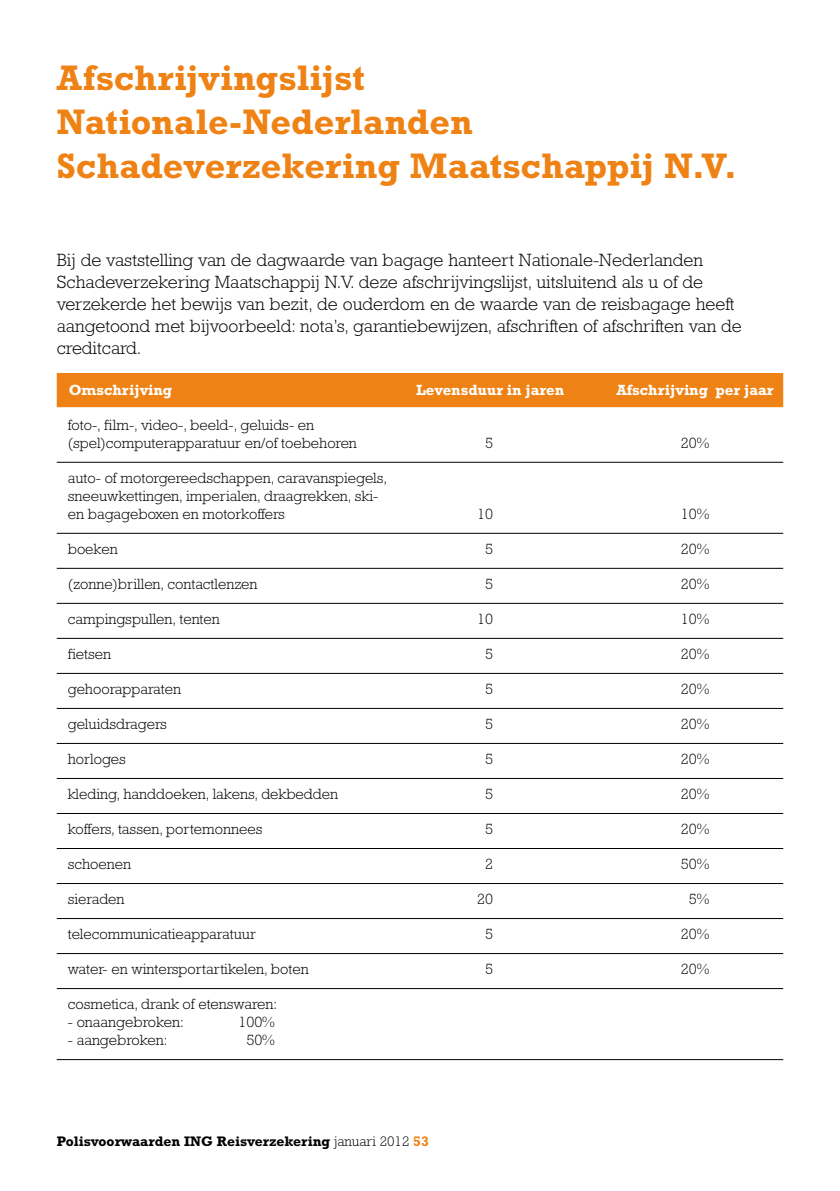
<style>
.page{position:relative;width:840px;height:1191px;background:#fff}
.page>*{position:absolute;margin:0;border:0;box-sizing:border-box;transform-origin:0 0}
.t1{font:700 36px/44px "Rockwell Std";color:#ef8214}
.t2{font:300 18px/22px "Rockwell Std";color:#000}
.t3{font:300 15px/18px "Rockwell Std";color:#000}
.t4{font:700 15px "Rockwell Std";color:#fff}
.t5{font:700 14px "Rockwell Std";color:#000}
.s1{font-weight:300}
.s2{color:#ef8214}
</style>
<div class="page">
<hr style="left:57px;top:462px;width:725px;height:1px;background:#000">
<hr style="left:57px;top:533px;width:725px;height:1px;background:#000">
<hr style="left:57px;top:568px;width:725px;height:1px;background:#000">
<hr style="left:57px;top:603px;width:725px;height:1px;background:#000">
<hr style="left:57px;top:638px;width:725px;height:1px;background:#000">
<hr style="left:57px;top:673px;width:725px;height:1px;background:#000">
<hr style="left:57px;top:708px;width:725px;height:1px;background:#000">
<hr style="left:57px;top:743px;width:725px;height:1px;background:#000">
<hr style="left:57px;top:778px;width:725px;height:1px;background:#000">
<hr style="left:57px;top:813px;width:725px;height:1px;background:#000">
<hr style="left:57px;top:848px;width:725px;height:1px;background:#000">
<hr style="left:57px;top:883px;width:725px;height:1px;background:#000">
<hr style="left:57px;top:918px;width:725px;height:1px;background:#000">
<hr style="left:57px;top:953px;width:725px;height:1px;background:#000">
<hr style="left:57px;top:988px;width:725px;height:1px;background:#000">
<hr style="left:57px;top:1059px;width:725px;height:1px;background:#000">
<div style="left:57px;top:374px;width:725px;height:33px;background:#ef8214"></div>
<div style="left:57px;top:373px;width:725px;height:34px;border:1px solid #ef8214"></div>
<h1 class="t1" style="left:57px;top:55px;width:681px">Afschrijvingslijst<br>Nationale-Nederlanden<br>Schadeverzekering Maatschappij N.V.</h1>
<p class="t2" style="left:57px;top:249px;width:686px">Bij de vaststelling van de dagwaarde van bagage hanteert Nationale-Nederlanden Schadeverzekering Maatschappij N.V. deze afschrijvingslijst, uitsluitend als u of de verzekerde het bewijs van bezit, de ouderdom en de waarde van de reisbagage heeft aangetoond met bijvoorbeeld: nota’s, garantiebewijzen, afschriften of afschriften van de creditcard.</p>
<p class="t4" style="left:69px;top:381px;width:105px">Omschrijving</p>
<p class="t4" style="left:416px;top:381px;width:149px">Levensduur in jaren</p>
<p class="t4" style="left:616px;top:381px;width:159px">Afschrijving per jaar</p>
<p class="t3" style="left:68px;top:416px;width:290px">foto-, film-, video-, beeld-, geluids- en (spel)computerapparatuur en/of toebehoren</p>
<p class="t3" style="left:68px;top:469px;width:320px">auto- of motorgereedschappen, caravanspiegels, sneeuwkettingen, imperialen, draagrekken, ski&shy;en bagageboxen en motorkoffers</p>
<p class="t3" style="left:485px;top:434px;width:9px">5</p>
<p class="t3" style="left:680px;top:434px;width:30px">20%</p>
<p class="t3" style="left:477px;top:505px;width:17px">10</p>
<p class="t3" style="left:680px;top:505px;width:30px">10%</p>
<p class="t3" style="left:68px;top:540px;width:51px">boeken</p>
<p class="t3" style="left:485px;top:540px;width:9px">5</p>
<p class="t3" style="left:680px;top:540px;width:30px">20%</p>
<p class="t3" style="left:68px;top:575px;width:191px">(zonne)brillen, contactlenzen</p>
<p class="t3" style="left:485px;top:575px;width:9px">5</p>
<p class="t3" style="left:680px;top:575px;width:30px">20%</p>
<p class="t3" style="left:68px;top:610px;width:153px">campingspullen, tenten</p>
<p class="t3" style="left:477px;top:610px;width:17px">10</p>
<p class="t3" style="left:680px;top:610px;width:30px">10%</p>
<p class="t3" style="left:68px;top:645px;width:45px">fietsen</p>
<p class="t3" style="left:485px;top:645px;width:9px">5</p>
<p class="t3" style="left:680px;top:645px;width:30px">20%</p>
<p class="t3" style="left:68px;top:680px;width:115px">gehoorapparaten</p>
<p class="t3" style="left:485px;top:680px;width:9px">5</p>
<p class="t3" style="left:680px;top:680px;width:30px">20%</p>
<p class="t3" style="left:68px;top:715px;width:100px">geluidsdragers</p>
<p class="t3" style="left:485px;top:715px;width:9px">5</p>
<p class="t3" style="left:680px;top:715px;width:30px">20%</p>
<p class="t3" style="left:68px;top:750px;width:60px">horloges</p>
<p class="t3" style="left:485px;top:750px;width:9px">5</p>
<p class="t3" style="left:680px;top:750px;width:30px">20%</p>
<p class="t3" style="left:68px;top:785px;width:271px">kleding, handdoeken, lakens, dekbedden</p>
<p class="t3" style="left:485px;top:785px;width:9px">5</p>
<p class="t3" style="left:680px;top:785px;width:30px">20%</p>
<p class="t3" style="left:68px;top:820px;width:196px">koffers, tassen, portemonnees</p>
<p class="t3" style="left:485px;top:820px;width:9px">5</p>
<p class="t3" style="left:680px;top:820px;width:30px">20%</p>
<p class="t3" style="left:68px;top:855px;width:65px">schoenen</p>
<p class="t3" style="left:485px;top:855px;width:9px">2</p>
<p class="t3" style="left:680px;top:855px;width:30px">50%</p>
<p class="t3" style="left:68px;top:890px;width:58px">sieraden</p>
<p class="t3" style="left:477px;top:890px;width:17px">20</p>
<p class="t3" style="left:688px;top:890px;width:22px">5%</p>
<p class="t3" style="left:68px;top:925px;width:189px">telecommunicatieapparatuur</p>
<p class="t3" style="left:485px;top:925px;width:9px">5</p>
<p class="t3" style="left:680px;top:925px;width:30px">20%</p>
<p class="t3" style="left:68px;top:960px;width:242px">water- en wintersportartikelen, boten</p>
<p class="t3" style="left:485px;top:960px;width:9px">5</p>
<p class="t3" style="left:680px;top:960px;width:30px">20%</p>
<p class="t3" style="left:68px;top:995px;width:211px">cosmetica, drank of etenswaren:</p>
<p class="t3" style="left:68px;top:1013px;width:117px">- onaangebroken:</p>
<p class="t3" style="left:238px;top:1013px;width:38px">100%</p>
<p class="t3" style="left:68px;top:1031px;width:101px">- aangebroken:</p>
<p class="t3" style="left:246px;top:1031px;width:30px">50%</p>
<p class="t5" style="left:57px;top:1133px;width:373px">Polisvoorwaarden ING Reisverzekering <span class="s1">januari 2012</span> <span class="s2">53</span></p>
</div>
